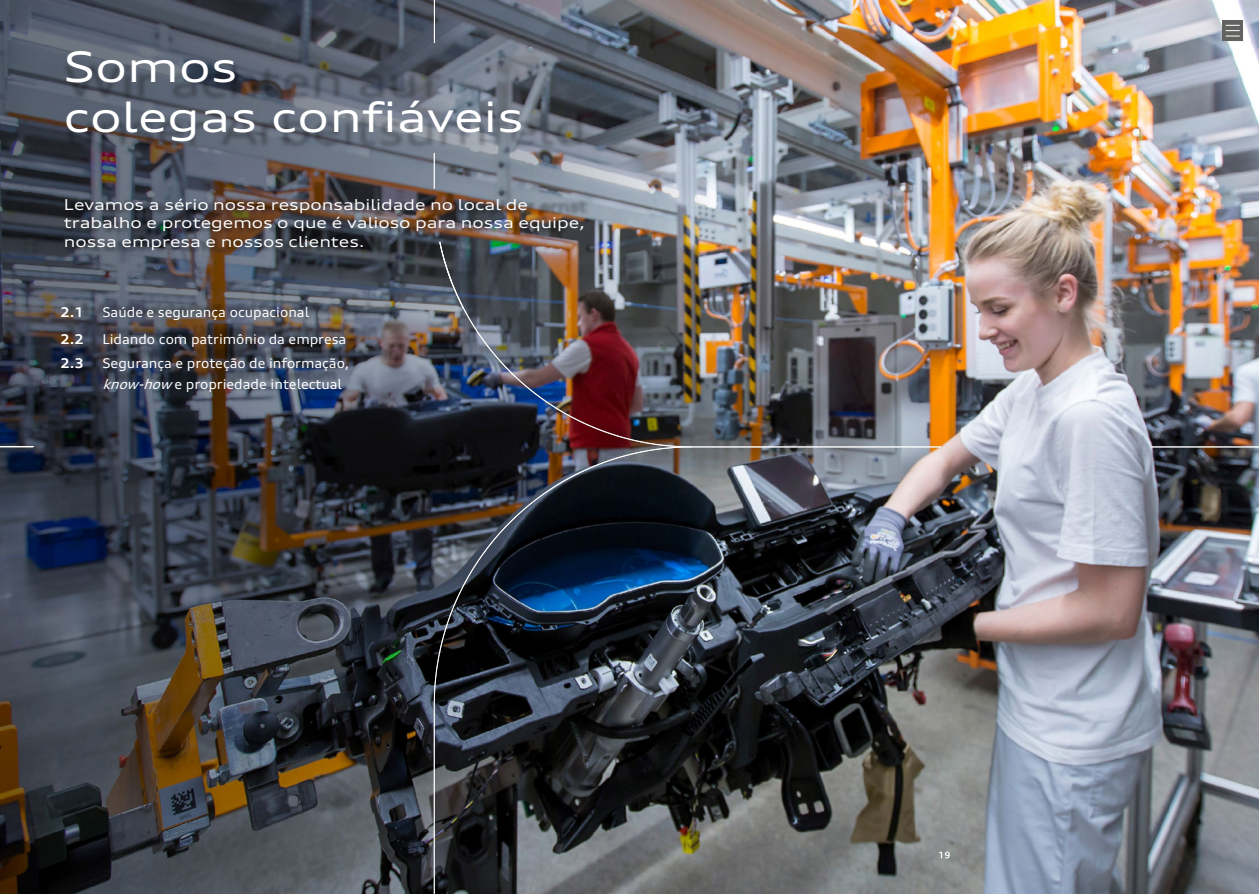
<style>
.page{position:relative;width:1259px;height:894px;background:#fff}
.page>*{position:absolute;margin:0;border:0;box-sizing:border-box;transform-origin:0 0}
.t1{font:expanded 42px/50.4px "Audi Type";color:#fff}
.t2{font:expanded 15px/18.8px "Audi Type";color:#fff}
.t3{font:expanded 13.5px/21px "Audi Type";color:#fff}
.t4{font:700 expanded 13.5px "Audi Type";color:#fff}
.s1{font-style:italic}
</style>
<div class="page">
<img style="left:0;top:0;width:1258px;height:893px">
<div style="left:1222px;top:20px;width:20px;height:21px;background:#626261"></div>
<svg style="left:1225px;top:25px;width:14px;height:12px"></svg>
<hr style="left:0;top:446px;width:33px;height:1px;background:#fff">
<hr style="left:434px;top:153px;width:1px;height:35px;background:#fff">
<hr style="left:434px;top:0;width:1px;height:42px;background:#fff">
<img style="left:439px;top:241px;width:254px;height:205px">
<img style="left:433px;top:446px;width:508px;height:447px">
<hr style="left:1151px;top:446px;width:107px;height:1px;background:#fff">
<h1 class="t1" style="left:64px;top:40px;width:462px">Somos<br>colegas confiáveis</h1>
<p class="t2" style="left:64px;top:194px;width:522px">Levamos a sério nossa responsabilidade no local de trabalho e protegemos o que é valioso para nossa equipe, nossa empresa e nossos clientes.</p>
<p class="t4" style="left:60px;top:303px;width:25px">2.1</p>
<p class="t3" style="left:102px;top:301px;width:208px">Saúde e segurança ocupacional</p>
<p class="t4" style="left:60px;top:331px;width:25px">2.2</p>
<p class="t3" style="left:102px;top:328px;width:245px">Lidando com patrimônio da empresa</p>
<p class="t4" style="left:60px;top:354px;width:25px">2.3</p>
<p class="t3" style="left:102px;top:352px;width:248px">Segurança e proteção de informação, <span class="s1">know-how</span> e propriedade intelectual</p>
</div>
